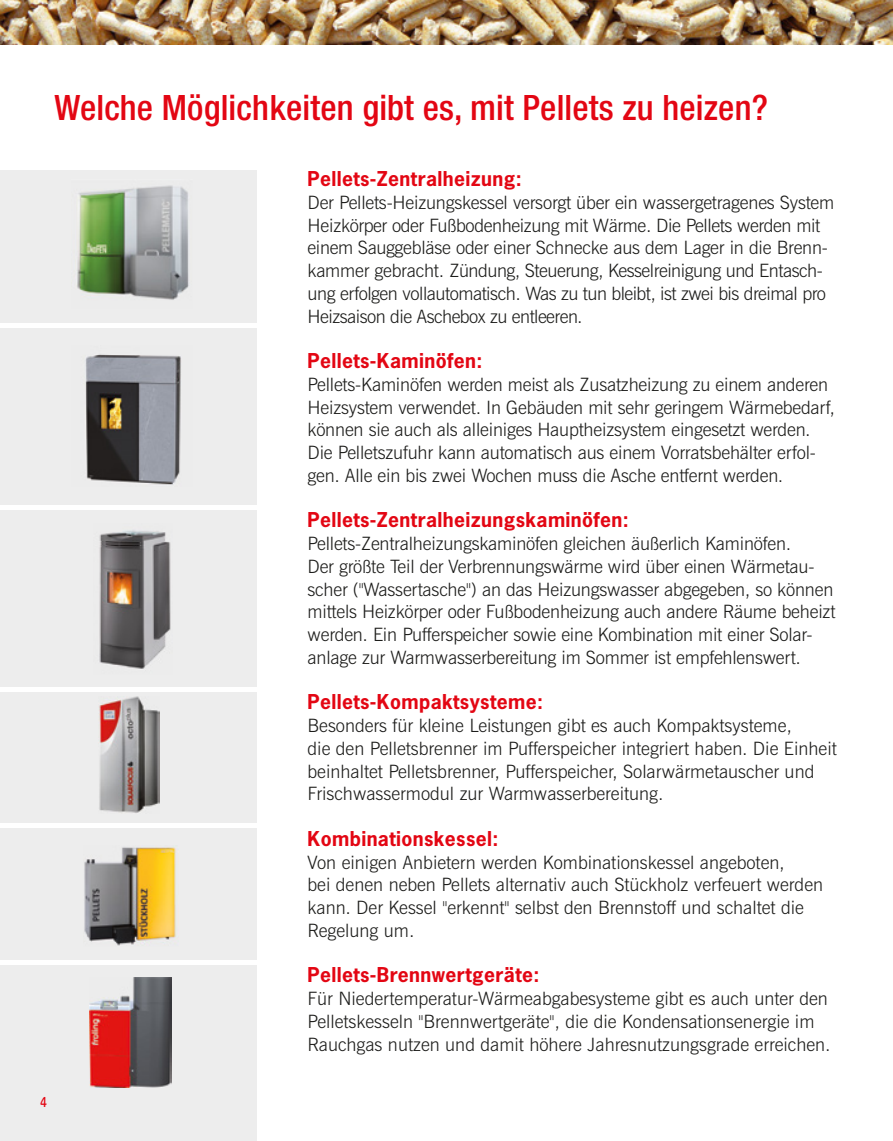
<style>
.page{position:relative;width:893px;height:1141px;background:#fff}
.page>*{position:absolute;margin:0;border:0;box-sizing:border-box;transform-origin:0 0}
.t1{font:500 condensed 35px "Helvetica Neue LT Std";letter-spacing:.005em;color:#e30613}
.t2{font:700 19.25px "News Gothic Std";letter-spacing:.02em;color:#e30613}
.t3{font:300 18.38px/22.8px "News Gothic BT";letter-spacing:-.01em;color:#1d1d1b}
.t4{font:16.62px "Yanone Kaffeesatz";color:#e30613}
</style>
<div class="page">
<img style="left:0;top:0;width:893px;height:45px">
<div style="left:0;top:171px;width:257px;height:970px;background:#ededed"></div>
<div style="left:0;top:323px;width:276px;height:5px;background:#fff"></div>
<div style="left:0;top:505px;width:276px;height:5px;background:#fff"></div>
<div style="left:0;top:687px;width:276px;height:5px;background:#fff"></div>
<div style="left:0;top:823px;width:276px;height:5px;background:#fff"></div>
<div style="left:0;top:960px;width:276px;height:5px;background:#fff"></div>
<img style="left:85px;top:354px;width:96px;height:131px">
<img style="left:99px;top:530px;width:72px;height:139px">
<img style="left:77px;top:185px;width:112px;height:115px">
<img style="left:90px;top:978px;width:82px;height:110px">
<img style="left:99px;top:696px;width:60px;height:117px">
<img style="left:84px;top:847px;width:92px;height:99px">
<h1 class="t1" style="left:55px;top:87px;width:715px">Welche Möglich keiten gibt es, mit Pellets zu heizen?</h1>
<p class="t4" style="left:40px;top:1091px;width:8px">4</p>
<p class="t2" style="left:308px;top:166px;width:216px">Pellets-Zentralheizung:</p>
<p class="t3" style="left:308px;top:191px;width:528px">Der Pellets-Heizungskessel versorgt über ein wassergetragenes System Heizkörper oder Fußbodenheizung mit Wärme. Die Pellets werden mit einem Sauggebläse oder einer Schnecke aus dem Lager in die Brenn&shy;kammer gebracht. Zündung, Steuerung, Kesselreinigung und Ent asch&shy;ung erfolgen vollautomatisch. Was zu tun bleibt, ist zwei bis dreimal pro Heizsaison die Aschebox zu entleeren.</p>
<p class="t2" style="left:308px;top:348px;width:176px">Pellets-Kaminöfen:</p>
<p class="t3" style="left:308px;top:373px;width:529px">Pellets-Kaminöfen werden meist als Zusatzheizung zu einem anderen Heizsystem verwendet. In Gebäuden mit sehr geringem Wärme bedarf, können sie auch als alleiniges Hauptheizsystem eingesetzt werden.<br>Die Pelletszufuhr kann automatisch aus einem Vorratsbehälter erfol&shy;gen. Alle ein bis zwei Wochen muss die Asche entfernt werden.</p>
<p class="t2" style="left:308px;top:507px;width:323px">Pellets-Zentralheizungskaminöfen:</p>
<p class="t3" style="left:308px;top:532px;width:529px">Pellets-Zentralheizungskaminöfen gleichen äußerlich Kaminöfen.<br>Der größte Teil der Verbrennungswärme wird über einen Wärmetau&shy;scher ("Wasser tasche") an das Heizungswasser abgegeben, so können mittels Heizkörper oder Fußbodenheizung auch andere Räume beheizt werden. Ein Puffer speicher sowie eine Kombination mit einer Solar&shy;anlage zur Warmwasser bereitung im Sommer ist empfehlenswert.</p>
<p class="t2" style="left:308px;top:689px;width:237px">Pellets-Kompaktsysteme:</p>
<p class="t3" style="left:308px;top:714px;width:531px">Besonders für kleine Leistungen gibt es auch Kompaktsysteme,<br>die den Pelletsbrenner im Pufferspeicher integriert haben. Die Einheit beinhaltet Pelletsbrenner, Pufferspeicher, Solarwärmetauscher und Frischwassermodul zur Warmwasserbereitung.</p>
<p class="t2" style="left:308px;top:826px;width:192px">Kombinationskessel:</p>
<p class="t3" style="left:308px;top:851px;width:517px">Von einigen Anbietern werden Kombinationskessel angeboten,<br>bei denen neben Pellets alternativ auch Stückholz verfeuert werden kann. Der Kessel "erkennt" selbst den Brennstoff und schaltet die Regelung um.</p>
<p class="t2" style="left:308px;top:962px;width:233px">Pellets-Brennwertgeräte:</p>
<p class="t3" style="left:308px;top:987px;width:524px">Für Niedertemperatur-Wärmeabgabesysteme gibt es auch unter den<br>Pelletskesseln "Brennwertgeräte", die die Kondensationsenergie im<br>Rauchgas nutzen und damit höhere Jahresnutzungsgrade erreichen.</p>
</div>
